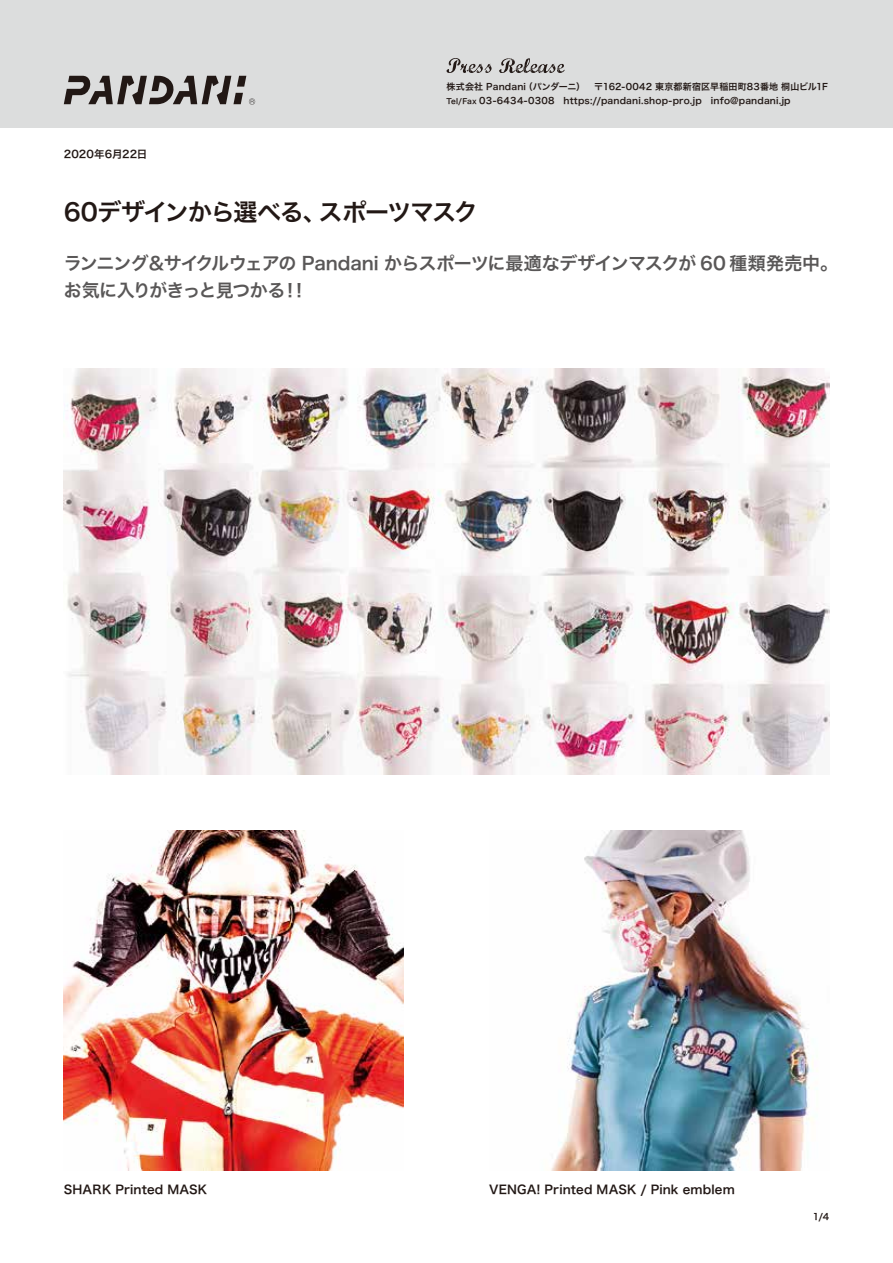
<style>
.page{position:relative;width:893px;height:1263px;background:#fff}
.page>*{position:absolute;margin:0;border:0;box-sizing:border-box;transform-origin:0 0}
.t1{font:24px "Hira Kaku Pro N W6";letter-spacing:-.055em;color:#221815}
.t2{font:18px/27px "Hira Kaku Pro N W6";letter-spacing:-.045em;color:#595757}
.t3{font:12px "Hira Kaku Pro N W6";letter-spacing:.01em;color:#221815}
.t4{font:10.5px "Hira Kaku Pro N W6";letter-spacing:.01em;color:#221815}
.t5{font:9px/13.5px "Hira Kaku Pro N W6";letter-spacing:.02em;color:#221815}
.s1{font-size:7.5px}
</style>
<div class="page">
<div style="left:0;top:0;width:893px;height:127px;background:#dcdddd"></div>
<img style="left:64px;top:368px;width:765px;height:406px">
<img style="left:551px;top:830px;width:262px;height:340px">
<img style="left:64px;top:830px;width:340px;height:340px">
<svg style="left:446px;top:58px;width:46px;height:15px"></svg>
<svg style="left:499px;top:58px;width:66px;height:15px"></svg>
<svg style="left:64px;top:76px;width:191px;height:29px"></svg>
<p class="t4" style="left:64px;top:144px;width:85px">2020年6月22日</p>
<p class="t5" style="left:446px;top:80px;width:383px">株式会社 Pandani（パンダーニ）　〒162-0042 東京都新宿区早稲田町83番地 桐山ビル1F<br><span class="s1">Tel/Fax</span> 03-6434-0308　https://pandani.shop-pro.jp　info@pandani.jp</p>
<h1 class="t1" style="left:64px;top:190px;width:416px">60デザインから選べる、スポーツマスク</h1>
<h2 class="t2" style="left:64px;top:249px;width:776px">ランニング＆サイクルウェアの Pandani からスポーツに最適なデザインマスクが 60 種類発売中。お気に入りがきっと見つかる！！</h2>
<h3 class="t3" style="left:64px;top:1178px;width:145px">SHARK Printed MASK</h3>
<h3 class="t3" style="left:489px;top:1178px;width:247px">VENGA! Printed MASK / Pink emblem</h3>
<p class="t5" style="left:813px;top:1210px;width:18px">1/4</p>
</div>
